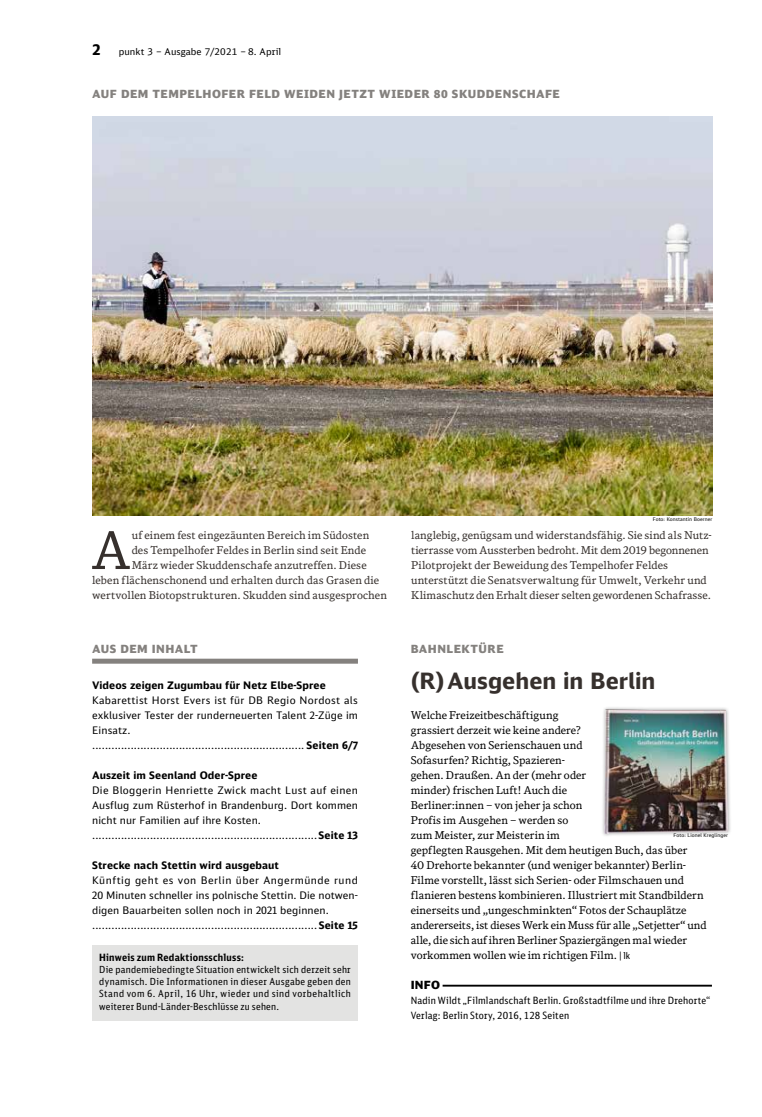
<style>
.page{position:relative;width:762px;height:1117px;background:#fff}
.page>*{position:absolute;margin:0;border:0;box-sizing:border-box;transform-origin:0 0}
.t1{font:51.88px "DB News";color:#36302d}
.t2{font:700 22.5px "DB Sans Alternate";color:#36302d}
.t3{font:900 11.25px "DB Sans";letter-spacing:.04em;color:#84817e}
.t4{font:900 11.25px "DB Sans Alternate";letter-spacing:.04em;color:#84817e}
.t5{font:900 11.25px "DB Sans Alternate";color:#000}
.t6{font:10.75px/15px "DB News";letter-spacing:.005em;color:#000}
.t7{font:10.75px/15px "DB News";letter-spacing:.005em;color:#36302d}
.t8{font:10.38px/15px "DB Sans Alternate";letter-spacing:.01em;color:#000}
.t9{font:10px/15px "DB Sans Cond";letter-spacing:.025em;color:#000}
.t10{font:700 10px "DB Sans Cond";letter-spacing:.025em;color:#000}
.t11{font:9.75px/12.2px "DB Sans Cond";letter-spacing:.025em;color:#000;text-align:justify}
.t12{font:9.38px "DB Sans";letter-spacing:.01em;color:#000}
.t13{font:5px "DB Sans Alternate";letter-spacing:.01em;color:#000}
.s1{font-weight:700;font-size:15px}
.s2{font-weight:700}
.s3{font-family:"DB Sans Cond";font-size:9.38px}
</style>
<div class="page">
<div style="left:92px;top:658px;width:266px;height:5px;background:#84817e"></div>
<hr style="left:442px;top:984px;width:270px;height:2px;background:#000">
<div style="left:600px;top:705px;width:132px;height:132px;background:#000;opacity:.35"></div>
<img style="left:604px;top:709px;width:124px;height:124px">
<img style="left:92px;top:116px;width:620px;height:399px">
<div style="left:92px;top:944px;width:266px;height:75px;background:#e3e3e2"></div>
<p class="t12" style="left:92px;top:46px;width:191px"><span class="s1">2</span> punkt 3 – Ausgabe 7/2021 – 8. April</p>
<p class="t3" style="left:92px;top:86px;width:469px">AUF DEM TEMPELHOFER FELD WEIDEN JETZT WIEDER 80 SKUDDENSCHAFE</p>
<p class="t13" style="left:653px;top:515px;width:61px">Foto: Konstantin Boerner</p>
<p class="t1" style="left:90px;top:517px;width:42px">A</p>
<p class="t7" style="left:132px;top:527px;width:239px">uf einem fest eingezäunten Bereich im Südosten</p>
<p class="t7" style="left:132px;top:542px;width:236px">des Tempelhofer Feldes in Berlin sind seit Ende</p>
<p class="t7" style="left:132px;top:557px;width:236px">März wieder Skuddenschafe anzutreffen. Diese</p>
<p class="t7" style="left:92px;top:572px;width:289px">leben flächenschonend und erhalten durch das Grasen die</p>
<p class="t7" style="left:92px;top:587px;width:296px">wertvollen Biotopstrukturen. Skudden sind ausgesprochen</p>
<p class="t4" style="left:92px;top:642px;width:107px">AUS DEM INHALT</p>
<p class="t8" style="left:92px;top:677px;width:267px"><span class="s2">Videos zeigen Zugumbau für Netz Elbe-Spree </span>Kabarettist Horst Evers ist für DB Regio Nordost als exklusiver Tester der runderneuerten Talent 2-Züge im Einsatz.<br>.................................................................. <span class="s2">Seiten 6/7</span></p>
<p class="t8" style="left:92px;top:767px;width:267px"><span class="s2">Auszeit im Seenland Oder-Spree<br></span>Die Bloggerin Henriette Zwick macht Lust auf einen Ausflug zum Rüsterhof in Brandenburg. Dort kommen nicht nur Familien auf ihre Kosten. ......................................................................<span class="s2">Seite 13</span></p>
<p class="t8" style="left:92px;top:857px;width:267px"><span class="s2">Strecke nach Stettin wird ausgebaut<br></span>Künftig geht es von Berlin über Angermünde rund 20 Minuten schneller ins polnische Stettin. Die notwen&shy;digen Bauarbeiten sollen noch in 2021 beginnen. ......................................................................<span class="s2">Seite 15</span></p>
<p class="t10" style="left:99px;top:950px;width:146px">Hinweis zum Redaktionsschluss:</p>
<p class="t11" style="left:99px;top:962px;width:253px">Die pandemiebedingte Situation entwickelt sich derzeit sehr dynamisch. Die Informationen in dieser Ausgabe geben den Stand vom 6. April, 16 Uhr, wieder und sind vorbehaltlich weiterer Bund-Länder-Beschlüsse zu sehen.</p>
<p class="t7" style="left:411px;top:527px;width:302px">langlebig, genügsam und widerstandsfähig. Sie sind als Nutz&shy;tierrasse vom Aussterben bedroht. Mit dem 2019 begonnenen Pilotprojekt der Beweidung des Tempelhofer Feldes unterstützt die Senatsverwaltung für Umwelt, Verkehr und Klimaschutz den Erhalt dieser selten gewordenen Schafrasse.</p>
<p class="t3" style="left:411px;top:641px;width:95px">BAHNLEKTÜRE</p>
<p class="t2" style="left:411px;top:666px;width:246px">(R) Ausgehen in Berlin</p>
<p class="t6" style="left:411px;top:707px;width:297px">Welche Freizeitbeschäftigung<br>grassiert derzeit wie keine andere?<br>Abgesehen von Serienschauen und<br>Sofasurfen? Richtig, Spazieren-<br>gehen. Draußen. An der (mehr oder<br>minder) frischen Luft! Auch die<br>Berliner:innen – von jeher ja schon<br>Profis im Ausgehen – werden so<br>zum Meister, zur Meisterin im<br>gepflegten Rausgehen. Mit dem heutigen Buch, das über<br>40 Drehorte bekannter (und weniger bekannter) Berlin-Filme vorstellt, lässt sich Serien- oder Filmschauen und flanieren bestens kombinieren. Illustriert mit Standbildern einerseits und „ungeschminkten“ Fotos der Schauplätze andererseits, ist dieses Werk ein Muss für alle „Setjetter“ und alle, die sich auf ihren Berliner Spaziergängen mal wieder vorkommen wollen wie im richtigen Film. <span class="s3">| lk</span></p>
<p class="t5" style="left:411px;top:977px;width:31px">INFO</p>
<p class="t9" style="left:411px;top:992px;width:301px">Nadin Wildt „Filmlandschaft Berlin. Großstadtfilme und ihre Drehorte“<br>Verlag: Berlin Story, 2016, 128 Seiten</p>
<p class="t13" style="left:673px;top:832px;width:56px">Foto: Lionel Kreglinger</p>
</div>
